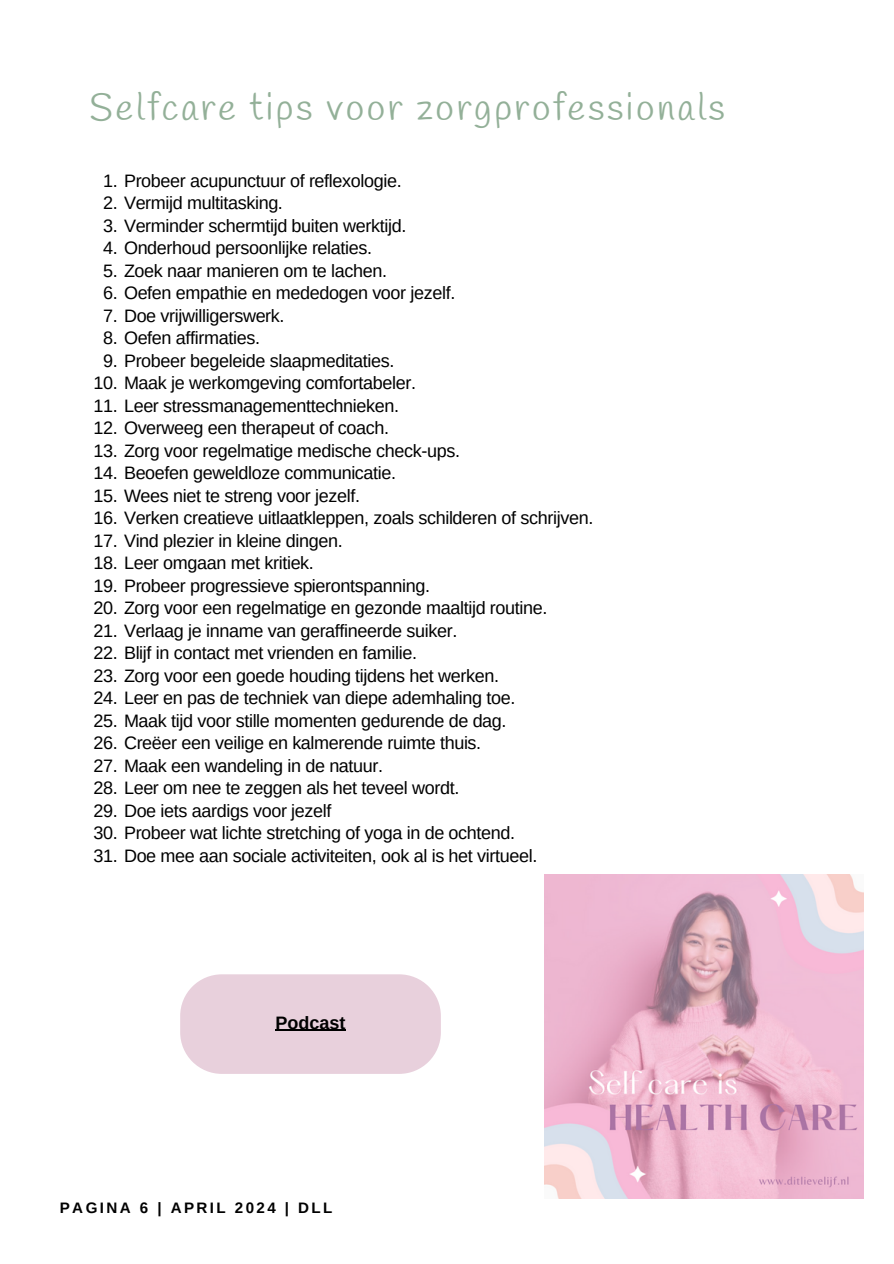
<style>
.page{position:relative;width:894px;height:1264px;background:#fff}
.page>*{position:absolute;margin:0;border:0;box-sizing:border-box;transform-origin:0 0}
.t1{font:37.5px "Handlee";letter-spacing:.07em;color:#93b098}
.t2{font:18px "Arimo";letter-spacing:-.02em;color:#000}
.t3{font:700 18px "Arimo";color:#000}
.t4{font:700 15.15px "Arimo";letter-spacing:.16em;color:#000}
</style>
<div class="page">
<div style="left:180px;top:974px;width:261px;height:99px;background:#e8d0dc"></div>
<img style="left:544px;top:874px;width:319px;height:324px">
<hr style="left:275px;top:1029px;width:70px;height:1px;background:#000">
<p class="t1" style="left:89px;top:85px;width:637px">Selfcare tips voor zorgprofessionals</p>
<p class="t2" style="left:103px;top:170px;width:300px">1. Probeer acupunctuur of reflexologie.</p>
<p class="t2" style="left:103px;top:193px;width:181px">2. Vermijd multitasking.</p>
<p class="t2" style="left:103px;top:215px;width:304px">3. Verminder schermtijd buiten werktijd.</p>
<p class="t2" style="left:103px;top:238px;width:270px">4. Onderhoud persoonlijke relaties.</p>
<p class="t2" style="left:103px;top:260px;width:285px">5. Zoek naar manieren om te lachen.</p>
<p class="t2" style="left:103px;top:283px;width:353px">6. Oefen empathie en mededogen voor jezelf.</p>
<p class="t2" style="left:103px;top:305px;width:183px">7. Doe vrijwilligerswerk.</p>
<p class="t2" style="left:103px;top:328px;width:158px">8. Oefen affirmaties.</p>
<p class="t2" style="left:103px;top:350px;width:293px">9. Probeer begeleide slaapmeditaties.</p>
<p class="t2" style="left:93px;top:373px;width:324px">10. Maak je werkomgeving comfortabeler.</p>
<p class="t2" style="left:93px;top:395px;width:307px">11. Leer stressmanagementtechnieken.</p>
<p class="t2" style="left:93px;top:418px;width:297px">12. Overweeg een therapeut of coach.</p>
<p class="t2" style="left:93px;top:440px;width:368px">13. Zorg voor regelmatige medische check-ups.</p>
<p class="t2" style="left:93px;top:463px;width:304px">14. Beoefen geweldloze communicatie.</p>
<p class="t2" style="left:93px;top:485px;width:268px">15. Wees niet te streng voor jezelf.</p>
<p class="t2" style="left:93px;top:508px;width:501px">16. Verken creatieve uitlaatkleppen, zoals schilderen of schrijven.</p>
<p class="t2" style="left:93px;top:530px;width:251px">17. Vind plezier in kleine dingen.</p>
<p class="t2" style="left:93px;top:553px;width:222px">18. Leer omgaan met kritiek.</p>
<p class="t2" style="left:93px;top:575px;width:338px">19. Probeer progressieve spierontspanning.</p>
<p class="t2" style="left:93px;top:598px;width:455px">20. Zorg voor een regelmatige en gezonde maaltijd routine.</p>
<p class="t2" style="left:93px;top:620px;width:365px">21. Verlaag je inname van geraffineerde suiker.</p>
<p class="t2" style="left:93px;top:643px;width:325px">22. Blijf in contact met vrienden en familie.</p>
<p class="t2" style="left:93px;top:665px;width:407px">23. Zorg voor een goede houding tijdens het werken.</p>
<p class="t2" style="left:93px;top:688px;width:423px">24. Leer en pas de techniek van diepe ademhaling toe.</p>
<p class="t2" style="left:93px;top:710px;width:414px">25. Maak tijd voor stille momenten gedurende de dag.</p>
<p class="t2" style="left:93px;top:733px;width:389px">26. Creëer een veilige en kalmerende ruimte thuis.</p>
<p class="t2" style="left:93px;top:755px;width:291px">27. Maak een wandeling in de natuur.</p>
<p class="t2" style="left:93px;top:778px;width:367px">28. Leer om nee te zeggen als het teveel wordt.</p>
<p class="t2" style="left:93px;top:800px;width:239px">29. Doe iets aardigs voor jezelf</p>
<h2 class="t2" style="left:93px;top:823px;width:423px">30. Probeer wat lichte stretching of yoga in de ochtend.</h2>
<p class="t2" style="left:93px;top:845px;width:445px">31. Doe mee aan sociale activiteiten, ook al is het virtueel.</p>
<p class="t3" style="left:275px;top:1012px;width:71px">Podcast</p>
<p class="t4" style="left:60px;top:1199px;width:274px">PAGINA 6 | APRIL 2024 | DLL</p>
</div>
